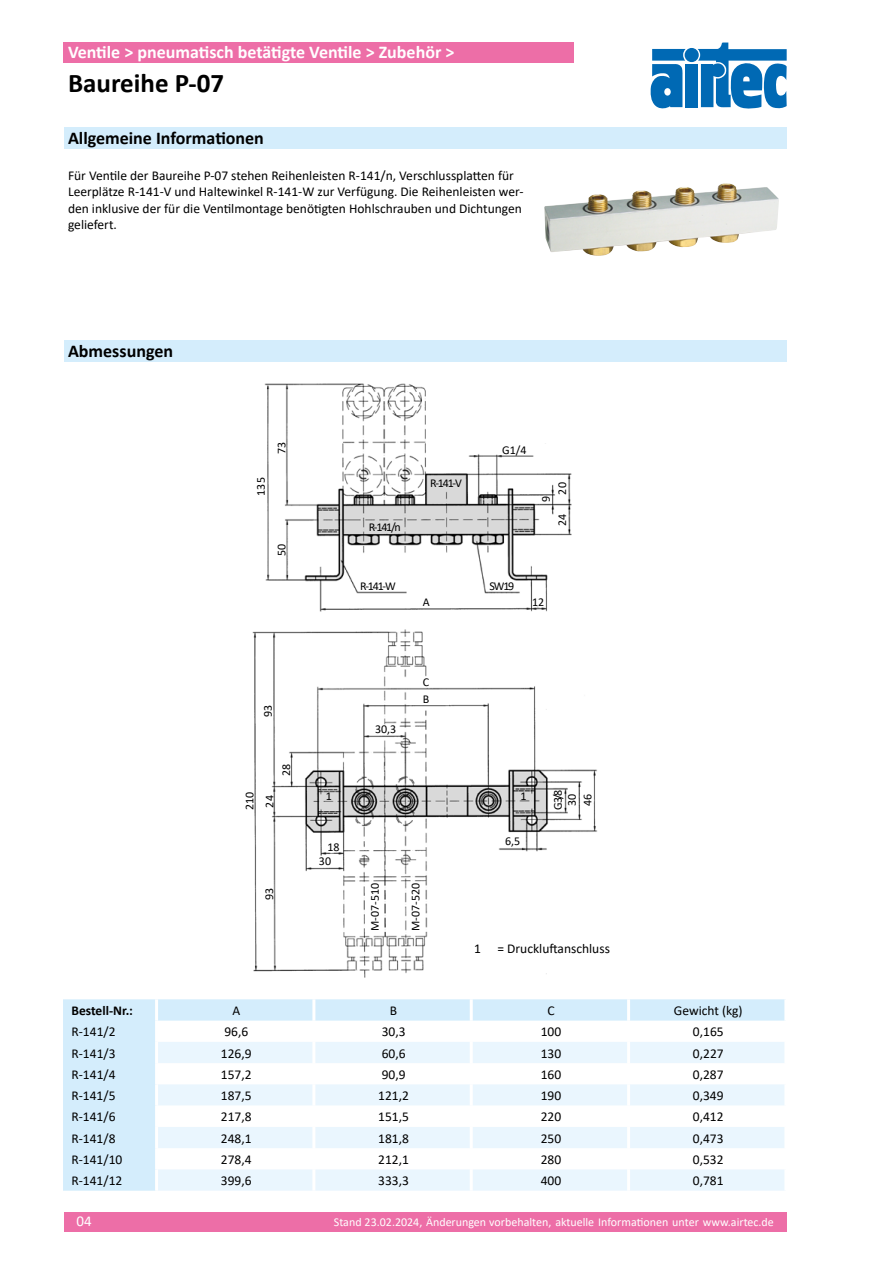
<style>
.page{position:relative;width:893px;height:1263px;background:#fff}
.page>*{position:absolute;margin:0;border:0;box-sizing:border-box;transform-origin:0 0}
.t1{font:700 27px "Calibri";color:#000}
.t2{font:700 18px "Calibri";color:#fff}
.t3{font:700 18px "Calibri";color:#000}
.t4{font:15px "Calibri";color:#fff}
.t5{font:13.5px/16.2px "Calibri";color:#000}
.t6{font:700 13.5px "Calibri";color:#000}
.t7{font:12px/20px "Calibri";color:#000}
.t8{font:12px "Calibri";color:#fff}
</style>
<div class="page">
<div style="left:685px;top:48px;width:14px;height:14px;background:#0069b4;border-radius:50%"></div>
<div style="left:686px;top:64px;width:12px;height:43px;background:#0069b4"></div>
<svg style="left:651px;top:49px;width:35px;height:60px"></svg>
<svg style="left:698px;top:43px;width:89px;height:66px"></svg>
<div style="left:64px;top:43px;width:510px;height:20px;background:#ed6ea7"></div>
<div style="left:64px;top:1212px;width:723px;height:19px;background:#ed6ea7"></div>
<img style="left:252px;top:383px;width:345px;height:595px">
<div style="left:64px;top:128px;width:723px;height:21px;background:#d4edfc"></div>
<div style="left:64px;top:340px;width:723px;height:21px;background:#d4edfc"></div>
<svg style="left:63px;top:999px;width:721px;height:192px;fill:#d4edfc"></svg>
<svg style="left:158px;top:1042px;width:626px;height:149px;fill:#eaf6fe"></svg>
<svg style="left:158px;top:1106px;width:626px;height:21px"></svg>
<hr style="left:470px;top:1084px;width:3px;height:22px;background:#fff">
<hr style="left:155px;top:1084px;width:3px;height:22px;background:#fff">
<hr style="left:312px;top:1084px;width:3px;height:22px;background:#fff">
<hr style="left:155px;top:1020px;width:3px;height:22px;background:#fff">
<hr style="left:312px;top:1020px;width:3px;height:22px;background:#fff">
<hr style="left:470px;top:1020px;width:3px;height:22px;background:#fff">
<hr style="left:627px;top:1020px;width:3px;height:22px;background:#fff">
<hr style="left:155px;top:1042px;width:3px;height:21px;background:#fff">
<hr style="left:312px;top:1042px;width:3px;height:21px;background:#fff">
<hr style="left:470px;top:1042px;width:3px;height:21px;background:#fff">
<hr style="left:627px;top:1042px;width:3px;height:21px;background:#fff">
<hr style="left:155px;top:1063px;width:3px;height:21px;background:#fff">
<hr style="left:312px;top:1063px;width:3px;height:21px;background:#fff">
<hr style="left:470px;top:1063px;width:3px;height:21px;background:#fff">
<hr style="left:627px;top:1063px;width:3px;height:21px;background:#fff">
<hr style="left:627px;top:1084px;width:3px;height:22px;background:#fff">
<hr style="left:155px;top:1106px;width:3px;height:21px;background:#fff">
<hr style="left:312px;top:1106px;width:3px;height:21px;background:#fff">
<hr style="left:470px;top:1106px;width:3px;height:21px;background:#fff">
<hr style="left:627px;top:1106px;width:3px;height:21px;background:#fff">
<hr style="left:155px;top:1127px;width:3px;height:21px;background:#fff">
<hr style="left:312px;top:1127px;width:3px;height:21px;background:#fff">
<hr style="left:470px;top:1127px;width:3px;height:21px;background:#fff">
<hr style="left:627px;top:1127px;width:3px;height:21px;background:#fff">
<hr style="left:155px;top:1148px;width:3px;height:21px;background:#fff">
<hr style="left:312px;top:1148px;width:3px;height:21px;background:#fff">
<hr style="left:470px;top:1148px;width:3px;height:21px;background:#fff">
<hr style="left:627px;top:1148px;width:3px;height:21px;background:#fff">
<hr style="left:155px;top:1169px;width:3px;height:22px;background:#fff">
<hr style="left:312px;top:1169px;width:3px;height:22px;background:#fff">
<hr style="left:470px;top:1169px;width:3px;height:22px;background:#fff">
<hr style="left:627px;top:1169px;width:3px;height:22px;background:#fff">
<hr style="left:312px;top:999px;width:3px;height:21px;background:#fff">
<hr style="left:470px;top:999px;width:3px;height:21px;background:#fff">
<hr style="left:155px;top:999px;width:3px;height:21px;background:#fff">
<hr style="left:627px;top:999px;width:3px;height:21px;background:#fff">
<img style="left:544px;top:183px;width:235px;height:73px">
<h2 class="t2" style="left:68px;top:40px;width:388px">Ventile &gt; pneumatisch betätigte Ventile &gt; Zubehör &gt;</h2>
<h1 class="t1" style="left:68px;top:64px;width:158px">Baureihe P-07</h1>
<h2 class="t3" style="left:68px;top:125px;width:197px">Allgemeine Informationen</h2>
<p class="t5" style="left:68px;top:167px;width:457px">Für Ventile der Baureihe P-07 stehen Reihenleisten R-141/n, Verschlussplatten für Leerplätze R-141-V und Haltewinkel R-141-W zur Verfügung. Die Reihenleisten wer&shy;den inklusive der für die Ventilmontage benötigten Hohlschrauben und Dichtungen geliefert.</p>
<h2 class="t3" style="left:68px;top:338px;width:107px">Abmessungen</h2>
<p class="t7" style="left:251px;top:496px;width:20px;rotate:-90deg">135</p>
<p class="t7" style="left:271px;top:454px;width:14px;rotate:-90deg">73</p>
<p class="t7" style="left:271px;top:556px;width:14px;rotate:-90deg">50</p>
<p class="t7" style="left:258px;top:717px;width:14px;rotate:-90deg">93</p>
<p class="t7" style="left:239px;top:810px;width:20px;rotate:-90deg">210<br>24</p>
<p class="t7" style="left:276px;top:776px;width:14px;rotate:-90deg">28</p>
<p class="t7" style="left:259px;top:900px;width:14px;rotate:-90deg">93</p>
<p class="t7" style="left:369px;top:517px;width:34px">R-141/n</p>
<p class="t7" style="left:430px;top:472px;width:33px">R-141-V</p>
<p class="t7" style="left:502px;top:440px;width:26px">G1/4</p>
<p class="t7" style="left:535px;top:502px;width:8px;rotate:-90deg">9</p>
<p class="t7" style="left:552px;top:495px;width:14px;rotate:-90deg">20</p>
<p class="t7" style="left:552px;top:526px;width:14px;rotate:-90deg">24</p>
<p class="t7" style="left:360px;top:576px;width:37px">R-141-W</p>
<p class="t7" style="left:490px;top:576px;width:26px">SW19</p>
<p class="t7" style="left:423px;top:592px;width:8px">A</p>
<p class="t7" style="left:532px;top:592px;width:14px">12</p>
<p class="t7" style="left:375px;top:719px;width:23px">30,3</p>
<p class="t7" style="left:423px;top:671px;width:8px">C</p>
<p class="t7" style="left:423px;top:688px;width:8px">B</p>
<p class="t7" style="left:326px;top:786px;width:8px">1</p>
<p class="t7" style="left:520px;top:786px;width:8px">1</p>
<p class="t7" style="left:505px;top:831px;width:17px">6,5</p>
<p class="t7" style="left:319px;top:839px;width:22px;line-height:14.2px;text-indent:9px">18<br>30</p>
<p class="t7" style="left:365px;top:931px;width:50px;rotate:-90deg">M-07-510</p>
<p class="t7" style="left:405px;top:931px;width:50px;rotate:-90deg">M-07-520</p>
<p class="t7" style="left:548px;top:810px;width:22px;rotate:-90deg">G 3/8</p>
<p class="t7" style="left:564px;top:806px;width:14px;line-height:15.8px;rotate:-90deg">30<br>46</p>
<p class="t5" style="left:474px;top:940px;width:137px">1 = Druckluftanschluss</p>
<p class="t6" style="left:72px;top:1001px;width:63px">Bestell-Nr.:</p>
<p class="t5" style="left:232px;top:1002px;width:9px">A</p>
<p class="t5" style="left:390px;top:1002px;width:9px">B</p>
<p class="t5" style="left:547px;top:1002px;width:9px">C</p>
<p class="t5" style="left:674px;top:1002px;width:70px">Gewicht (kg)</p>
<p class="t5" style="left:72px;top:1023px;width:46px">R-141/2</p>
<p class="t5" style="left:224px;top:1023px;width:25px">96,6</p>
<p class="t5" style="left:382px;top:1023px;width:25px">30,3</p>
<p class="t5" style="left:541px;top:1023px;width:22px">100</p>
<p class="t5" style="left:693px;top:1023px;width:32px">0,165</p>
<p class="t5" style="left:72px;top:1045px;width:46px">R-141/3</p>
<p class="t5" style="left:221px;top:1045px;width:32px">126,9</p>
<p class="t5" style="left:382px;top:1045px;width:25px">60,6</p>
<p class="t5" style="left:541px;top:1045px;width:22px">130</p>
<p class="t5" style="left:693px;top:1045px;width:32px">0,227</p>
<p class="t5" style="left:72px;top:1066px;width:46px">R-141/4</p>
<p class="t5" style="left:221px;top:1066px;width:32px">157,2</p>
<p class="t5" style="left:382px;top:1066px;width:25px">90,9</p>
<p class="t5" style="left:541px;top:1066px;width:22px">160</p>
<p class="t5" style="left:693px;top:1066px;width:32px">0,287</p>
<p class="t5" style="left:71px;top:1087px;width:46px">R-141/5</p>
<p class="t5" style="left:221px;top:1087px;width:32px">187,5</p>
<p class="t5" style="left:378px;top:1087px;width:32px">121,2</p>
<p class="t5" style="left:541px;top:1087px;width:22px">190</p>
<p class="t5" style="left:693px;top:1087px;width:32px">0,349</p>
<p class="t5" style="left:71px;top:1108px;width:46px">R-141/6</p>
<p class="t5" style="left:221px;top:1108px;width:32px">217,8</p>
<p class="t5" style="left:378px;top:1108px;width:32px">151,5</p>
<p class="t5" style="left:541px;top:1108px;width:22px">220</p>
<p class="t5" style="left:693px;top:1108px;width:32px">0,412</p>
<p class="t5" style="left:71px;top:1130px;width:46px">R-141/8</p>
<p class="t5" style="left:221px;top:1130px;width:32px">248,1</p>
<p class="t5" style="left:378px;top:1130px;width:32px">181,8</p>
<p class="t5" style="left:541px;top:1130px;width:22px">250</p>
<p class="t5" style="left:693px;top:1130px;width:32px">0,473</p>
<p class="t5" style="left:71px;top:1151px;width:52px">R-141/10</p>
<p class="t5" style="left:221px;top:1151px;width:32px">278,4</p>
<p class="t5" style="left:378px;top:1151px;width:32px">212,1</p>
<p class="t5" style="left:541px;top:1151px;width:22px">280</p>
<p class="t5" style="left:693px;top:1151px;width:32px">0,532</p>
<p class="t5" style="left:71px;top:1172px;width:52px">R-141/12</p>
<p class="t5" style="left:221px;top:1172px;width:32px">399,6</p>
<p class="t5" style="left:378px;top:1172px;width:32px">333,3</p>
<p class="t5" style="left:541px;top:1172px;width:22px">400</p>
<p class="t5" style="left:693px;top:1172px;width:32px">0,781</p>
<p class="t4" style="left:77px;top:1211px;width:17px">04</p>
<p class="t8" style="left:334px;top:1214px;width:441px">Stand 23.02.2024, Änderungen vorbehalten, aktuelle Informationen unter www.airtec.de</p>
</div>
